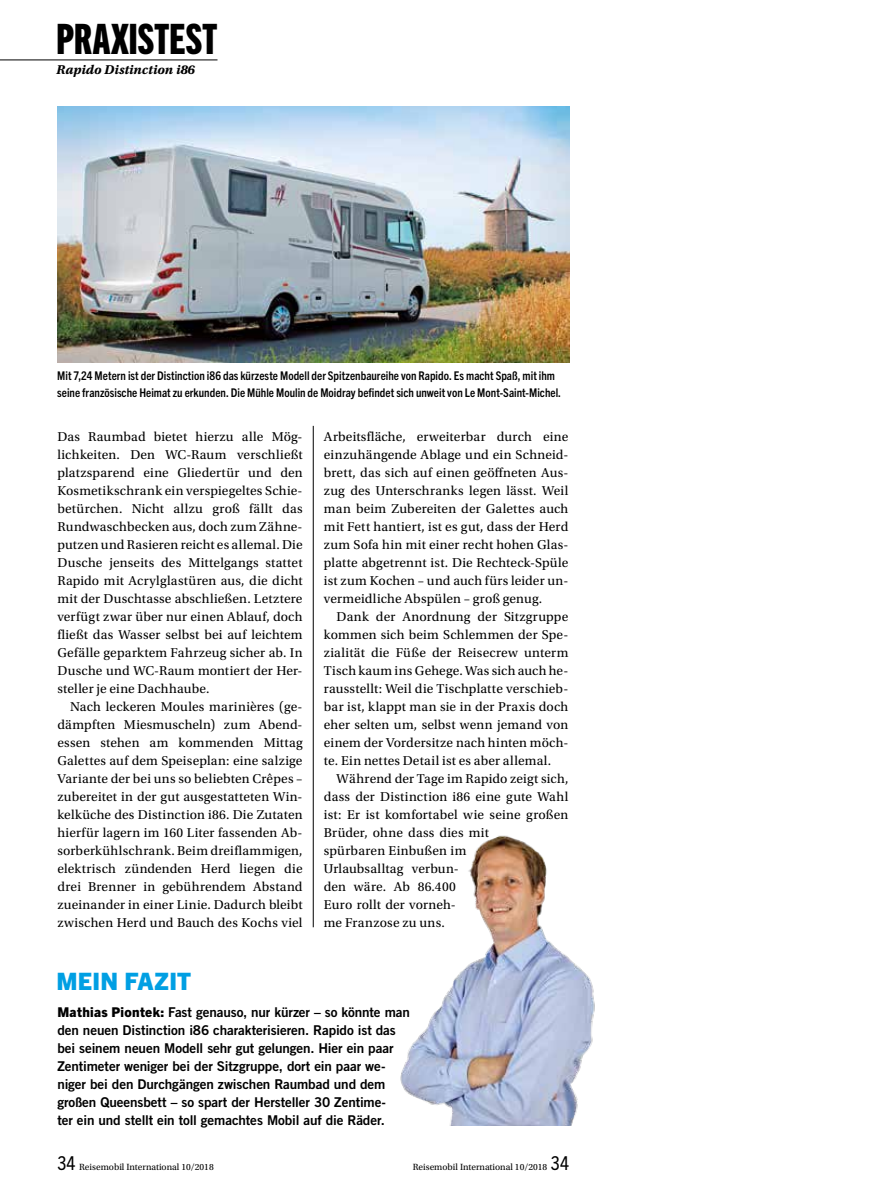
<style>
.page{position:relative;width:893px;height:1191px;background:#fff}
.page>*{position:absolute;margin:0;border:0;box-sizing:border-box;transform-origin:0 0}
.t1{font:42px "Trade Gothic Next LT Pro Hv Cm";letter-spacing:.005em;color:#000}
.t2{font:800 24px "Trade Gothic Next LT Pro";letter-spacing:.01em;color:#009fe3}
.t3{font:13.5px/18px "Utopia Std";letter-spacing:.01em;color:#000;text-align:justify}
.t4{font:13.5px/18px "Trade Gothic LT Std Bd 2";letter-spacing:-.01em;color:#000}
.t5{font:13.5px "Utopia Std Bold Capt It";color:#000}
.t6{font:700 condensed 12px/16.5px "Trade Gothic Next LT Pro";color:#000}
.t7{font:9.45px "Utopia Std";color:#000}
.s1{font-family:"Trade Gothic Next LT Pro";font-weight:800}
.s2{font-family:"Trade Gothic Next LT Pro";font-stretch:condensed;font-size:19.2px}
</style>
<div class="page">
<hr style="left:0;top:60px;width:217px;height:1px;background:#000">
<hr style="left:313px;top:426px;width:1px;height:501px;background:#000">
<img style="left:400px;top:835px;width:195px;height:290px">
<img style="left:57px;top:106px;width:512px;height:256px">
<h1 class="t1" style="left:56px;top:10px;width:163px">PRAXISTEST</h1>
<p class="t5" style="left:56px;top:61px;width:140px">Rapido Distinction i86</p>
<p class="t6" style="left:57px;top:367px;width:505px">Mit 7,24 Metern ist der Distinction i86 das kürzeste Modell der Spitzenbaureihe von Rapido. Es macht Spaß, mit ihm seine französische Heimat zu erkunden. Die Mühle Moulin de Moidray befindet sich unweit von Le Mont-Saint-Michel.</p>
<p class="t3" style="left:57px;top:427px;width:247px">Das Raumbad bietet hierzu alle Mög&shy;lichkeiten. Den WC-Raum verschließt platzsparend eine Gliedertür und den Kosmetikschrank ein verspiegeltes Schie&shy;betürchen. Nicht allzu groß fällt das Rundwaschbecken aus, doch zum Zähne&shy;putzen und Rasieren reicht es allemal. Die Dusche jenseits des Mittelgangs stattet Rapido mit Acrylglastüren aus, die dicht mit der Duschtasse abschließen. Letztere verfügt zwar über nur einen Ablauf, doch fließt das Wasser selbst bei auf leichtem Gefälle geparktem Fahrzeug sicher ab. In Dusche und WC-Raum montiert der Her&shy;steller je eine Dachhaube.</p>
<p class="t3" style="left:57px;top:697px;width:247px;text-indent:13px">Nach leckeren Moules marinières (ge&shy;dämpften Miesmuscheln) zum Abend&shy;essen stehen am kommenden Mittag Galettes auf dem Speiseplan: eine salzige Variante der bei uns so beliebten Crêpes – zubereitet in der gut ausgestatteten Win&shy;kelküche des Distinction i86. Die Zutaten hierfür lagern im 160 Liter fassenden Ab&shy;sorberkühlschrank. Beim dreiflammigen, elektrisch zündenden Herd liegen die drei Brenner in gebührendem Abstand zueinander in einer Linie. Dadurch bleibt zwischen Herd und Bauch des Kochs viel</p>
<h2 class="t2" style="left:56px;top:964px;width:136px">MEIN FAZIT</h2>
<p class="t3" style="left:324px;top:427px;width:246px">Arbeitsfläche, erweiterbar durch eine einzuhängende Ablage und ein Schneid&shy;brett, das sich auf einen geöffneten Aus&shy;zug des Unterschranks legen lässt. Weil man beim Zubereiten der Galettes auch mit Fett hantiert, ist es gut, dass der Herd zum Sofa hin mit einer recht hohen Glas&shy;platte abgetrennt ist. Die Rechteck-Spüle ist zum Kochen – und auch fürs leider un&shy;vermeidliche Abspülen – groß genug.</p>
<p class="t3" style="left:324px;top:607px;width:246px;text-indent:13px">Dank der Anordnung der Sitzgruppe kommen sich beim Schlemmen der Spe&shy;zialität die Füße der Reisecrew unterm Tisch kaum ins Gehege. Was sich auch he&shy;rausstellt: Weil die Tischplatte verschieb&shy;bar ist, klappt man sie in der Praxis doch eher selten um, selbst wenn jemand von einem der Vordersitze nach hinten möch&shy;te. Ein nettes Detail ist es aber allemal.</p>
<p class="t3" style="left:324px;top:769px;width:246px;text-align:left;text-indent:13px">Während der Tage im Rapido zeigt sich, dass der Distinction i86 eine gute Wahl ist: Er ist komfortabel wie seine großen<br>Brüder, ohne dass dies mit<br>spürbaren Einbußen im<br>Urlaubsalltag verbun-<br>den wäre. Ab 86.400<br>Euro rollt der vorneh-<br>me Franzose zu uns.</p>
<p class="t4" style="left:57px;top:1002px;width:354px"><span class="s1">Mathias Piontek:</span> Fast genauso, nur kürzer – so könnte man den neuen Distinction i86 charakterisieren. Rapido ist das bei seinem neuen Modell sehr gut gelungen. Hier ein paar Zentimeter weniger bei der Sitzgruppe, dort ein paar we&shy;niger bei den Durchgängen zwischen Raumbad und dem großen Queensbett – so spart der Hersteller 30 Zentime-<br>ter ein und stellt ein toll gemachtes Mobil auf die Räder.</p>
<p class="t7" style="left:57px;top:1161px;width:158px"><span class="s2">34</span> Reisemobil International 10/2018</p>
<p class="t7" style="left:413px;top:1161px;width:158px">Reisemobil International 10/2018 <span class="s2">34</span></p>
</div>
